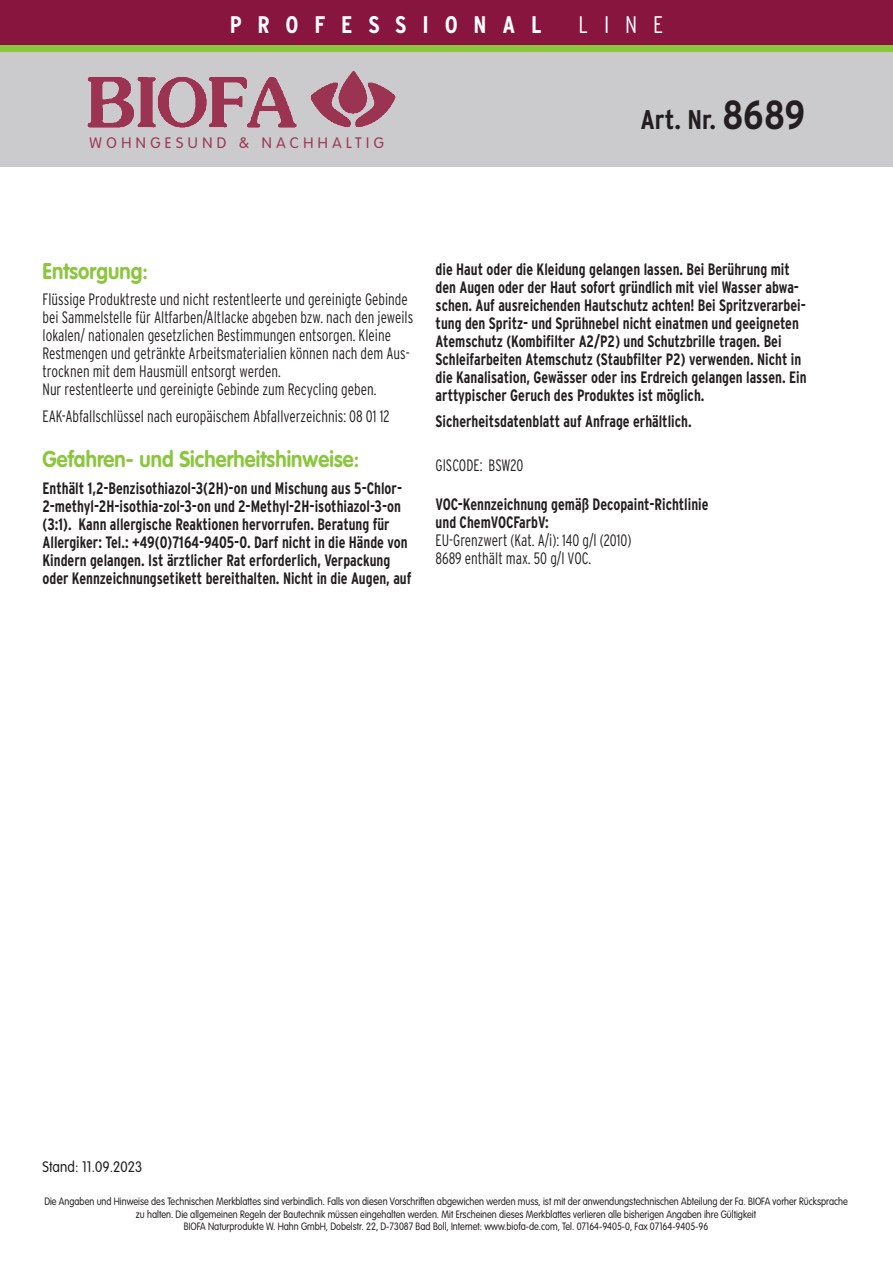
<style>
.page{position:relative;width:893px;height:1263px;background:#fff}
.page>*{position:absolute;margin:0;border:0;box-sizing:border-box;transform-origin:0 0}
.t1{font:700 condensed 27px "Interstate";color:#231f20}
.t2{font:700 condensed 24px "Interstate";letter-spacing:.66em;color:#fff}
.t3{font:300 condensed 24px "Interstate";color:#fff}
.t4{font:700 22.5px "VAG Rounded Std";letter-spacing:.005em;color:#8bc63e;scale:.9 1}
.t5{font:700 condensed 16.5px/18px "Interstate";color:#231f20;scale:.9 1}
.t6{font:300 condensed 16.5px/18px "Interstate";color:#231f20;scale:.9 1}
.t7{font:300 15px "VAG Rounded Std";letter-spacing:.3em;color:#9b3452}
.t8{font:300 15px "VAG Rounded Std";letter-spacing:.005em;color:#231f20;scale:.9 1}
.t9{font:300 10.5px/12.6px "VAG Rounded Std";color:#231f20;text-align:center;scale:.87 1}
.s1{font-size:40.5px}
</style>
<div class="page">
<div style="left:0;top:33px;width:893px;height:134px;background:#cbcacd"></div>
<div style="left:0;top:0;width:893px;height:51px;background:#8bc63e"></div>
<div style="left:0;top:0;width:893px;height:45px;background:#88153e"></div>
<img style="left:87px;top:70px;width:309px;height:58px">
<h2 class="t2" style="left:230px;top:10px;width:313px">PROFESSIONAL</h2>
<h2 class="t3" style="left:579px;top:10px;width:86px">LINE</h2>
<p class="t7" style="left:90px;top:134px;width:296px">WOHNGESUND &amp; NACHHALTIG</p>
<h1 class="t1" style="left:640px;top:103px;width:166px">Art. Nr. <span class="s1">8689</span></h1>
<h3 class="t4" style="left:43px;top:258px;width:119px">Entsorgung:</h3>
<p class="t6" style="left:43px;top:290px;width:414px">Flüssige Produktreste und nicht restentleerte und gereinigte Gebinde bei Sammelstelle für Altfarben/Altlacke abgeben bzw. nach den jeweils lokalen/ nationalen gesetzlichen Bestimmungen entsorgen. Kleine Restmengen und getränkte Arbeitsmaterialien können nach dem Aus&shy;trocknen mit dem Hausmüll entsorgt werden.<br>Nur restentleerte und gereinigte Gebinde zum Recycling geben.</p>
<p class="t6" style="left:43px;top:407px;width:387px">EAK-Abfallschlüssel nach europäischem Abfallverzeichnis: 08 01 12</p>
<h3 class="t4" style="left:43px;top:446px;width:353px">Gefahren- und Sicherheitshinweise:</h3>
<p class="t5" style="left:43px;top:479px;width:411px">Enthält 1,2-Benzisothiazol-3(2H)-on und Mischung aus 5-Chlor-2-methyl-2H-isothia-zol-3-on und 2-Methyl-2H-isothiazol-3-on (3:1). Kann allergische Reaktionen hervorrufen. Beratung für Allergiker: Tel.: +49(0)7164-9405-0. Darf nicht in die Hände von Kindern gelangen. Ist ärztlicher Rat erforderlich, Verpackung oder Kennzeichnungsetikett bereithalten. Nicht in die Augen, auf</p>
<p class="t5" style="left:436px;top:260px;width:414px">die Haut oder die Kleidung gelangen lassen. Bei Berührung mit den Augen oder der Haut sofort gründlich mit viel Wasser abwa&shy;schen. Auf ausreichenden Hautschutz achten! Bei Spritzverarbei&shy;tung den Spritz- und Sprühnebel nicht einatmen und geeigneten Atemschutz (Kombifilter A2/P2) und Schutzbrille tragen. Bei Schleifarbeiten Atemschutz (Staubfilter P2) verwenden. Nicht in die Kanalisation, Gewässer oder ins Erdreich gelangen lassen. Ein arttypischer Geruch des Produktes ist möglich.</p>
<p class="t5" style="left:436px;top:412px;width:286px">Sicherheitsdatenblatt auf Anfrage erhältlich.</p>
<p class="t6" style="left:436px;top:456px;width:99px">GISCODE: BSW20</p>
<p class="t5" style="left:436px;top:495px;width:305px">VOC-Kennzeichnung gemäß Decopaint-Richtlinie und ChemVOCFarbV:</p>
<p class="t6" style="left:436px;top:531px;width:219px">EU-Grenzwert (Kat. A/i): 140 g/l (2010)<br>8689 enthält max. 50 g/l VOC.</p>
<p class="t8" style="left:43px;top:1159px;width:112px">Stand: 11.09.2023</p>
<p class="t9" style="left:44px;top:1195px;width:925px">Die Angaben und Hinweise des Technischen Merkblattes sind verbindlich. Falls von diesen Vorschriften abgewichen werden muss, ist mit der anwendungstechnischen Abteilung der Fa. BIOFA vorher Rücksprache zu halten. Die allgemeinen Regeln der Bautechnik müssen eingehalten werden. Mit Erscheinen dieses Merkblattes verlieren alle bisherigen Angaben ihre Gültigkeit<br>BIOFA Naturprodukte W. Hahn GmbH, Dobelstr. 22, D-73087 Bad Boll, Internet: www.biofa-de.com, Tel. 07164-9405-0, Fax 07164-9405-96</p>
</div>
